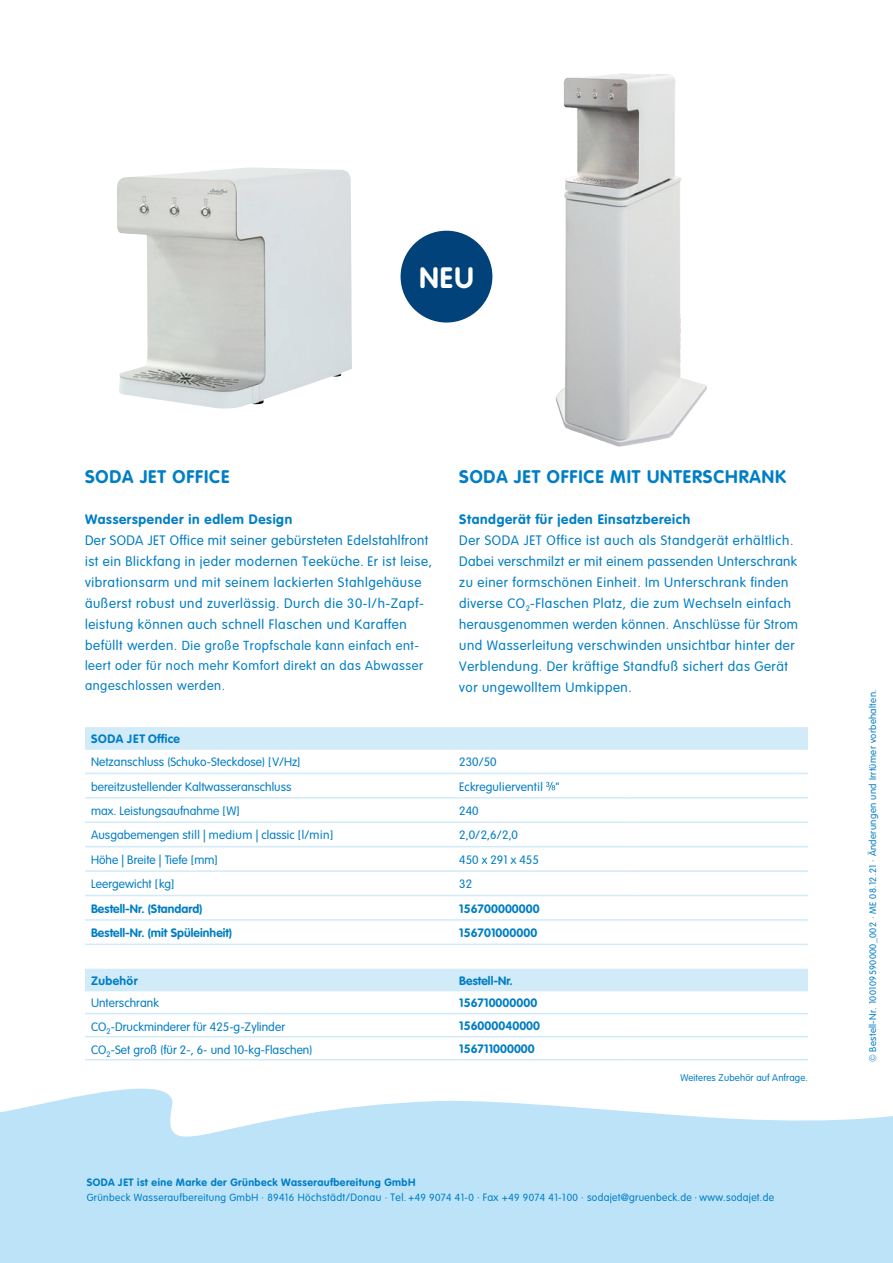
<style>
.page{position:relative;width:893px;height:1263px;background:#fff}
.page>*{position:absolute;margin:0;border:0;box-sizing:border-box;transform-origin:0 0}
.t1{font:700 29.1px "VAG Rounded";color:#fff}
.t2{font:700 18px "VAG Rounded";letter-spacing:.045em;color:#007ec5}
.t3{font:300 13.5px/21px "VAG Rounded";letter-spacing:.04em;color:#007ec5}
.t4{font:700 13.5px "VAG Rounded";letter-spacing:.045em;color:#007ec5}
.t5{font:300 12.9px/20.1px "VAG Rounded";letter-spacing:.045em;color:#007ec5}
.t6{font:300 12px "VAG Rounded";letter-spacing:.005em;color:#007ec5}
.t7{font:700 12px "VAG Rounded";letter-spacing:.005em;color:#007ec5}
.t8{font:700 12px "VAG Rounded";letter-spacing:.03em;color:#007ec5}
.t9{font:700 10.5px "VAG Rounded";letter-spacing:.04em;color:#007ec5}
.t10{font:300 10.2px "VAG Rounded";letter-spacing:.035em;color:#007ec5}
.t11{font:300 9.6px "VAG Rounded";letter-spacing:.035em;color:#007ec5}
.t12{font:300 9.6px "VAG Rounded";letter-spacing:.015em;color:#007ec5}
.s1{font-size:13.5px}
.s2{font-size:10.5px}
.s3{font-family:"Frutiger LTCYR"}
.s4{font-size:9.3px}
</style>
<div class="page">
<img style="left:117px;top:167px;width:235px;height:241px">
<img style="left:556px;top:73px;width:151px;height:374px">
<svg style="left:0;top:1088px;width:893px;height:175px;background:#c4e6f8"></svg>
<div style="left:85px;top:727px;width:723px;height:21px;background:#d1ebf9"></div>
<hr style="left:85px;top:748px;width:374px;height:2px;background:#d1ebf9">
<hr style="left:459px;top:748px;width:171px;height:2px;background:#d1ebf9">
<hr style="left:630px;top:748px;width:178px;height:2px;background:#d1ebf9">
<hr style="left:85px;top:773px;width:374px;height:1px;background:#d1ebf9">
<hr style="left:85px;top:870px;width:374px;height:2px;background:#d1ebf9">
<hr style="left:85px;top:895px;width:374px;height:1px;background:#d1ebf9">
<hr style="left:85px;top:797px;width:374px;height:1px;background:#d1ebf9">
<hr style="left:85px;top:821px;width:374px;height:2px;background:#d1ebf9">
<hr style="left:85px;top:846px;width:374px;height:1px;background:#d1ebf9">
<hr style="left:459px;top:773px;width:171px;height:1px;background:#d1ebf9">
<hr style="left:630px;top:773px;width:178px;height:1px;background:#d1ebf9">
<hr style="left:459px;top:846px;width:171px;height:1px;background:#d1ebf9">
<hr style="left:630px;top:846px;width:178px;height:1px;background:#d1ebf9">
<hr style="left:459px;top:797px;width:171px;height:1px;background:#d1ebf9">
<hr style="left:630px;top:797px;width:178px;height:1px;background:#d1ebf9">
<hr style="left:459px;top:821px;width:171px;height:2px;background:#d1ebf9">
<hr style="left:630px;top:821px;width:178px;height:2px;background:#d1ebf9">
<hr style="left:459px;top:870px;width:171px;height:2px;background:#d1ebf9">
<hr style="left:630px;top:870px;width:178px;height:2px;background:#d1ebf9">
<hr style="left:459px;top:895px;width:171px;height:1px;background:#d1ebf9">
<hr style="left:630px;top:895px;width:178px;height:1px;background:#d1ebf9">
<hr style="left:85px;top:919px;width:374px;height:2px;background:#d1ebf9">
<hr style="left:459px;top:919px;width:171px;height:2px;background:#d1ebf9">
<hr style="left:630px;top:919px;width:178px;height:2px;background:#d1ebf9">
<hr style="left:85px;top:943px;width:374px;height:2px;background:#d1ebf9">
<hr style="left:459px;top:943px;width:171px;height:2px;background:#d1ebf9">
<hr style="left:630px;top:943px;width:178px;height:2px;background:#d1ebf9">
<svg style="left:546px;top:782px;width:9px;height:8px"></svg>
<div style="left:85px;top:969px;width:723px;height:21px;background:#d1ebf9"></div>
<hr style="left:85px;top:990px;width:374px;height:1px;background:#d1ebf9">
<hr style="left:459px;top:990px;width:171px;height:1px;background:#d1ebf9">
<hr style="left:630px;top:990px;width:178px;height:1px;background:#d1ebf9">
<hr style="left:85px;top:1013px;width:374px;height:1px;background:#d1ebf9">
<hr style="left:459px;top:1013px;width:171px;height:1px;background:#d1ebf9">
<hr style="left:630px;top:1013px;width:178px;height:1px;background:#d1ebf9">
<hr style="left:85px;top:1036px;width:374px;height:1px;background:#d1ebf9">
<hr style="left:459px;top:1036px;width:171px;height:1px;background:#d1ebf9">
<hr style="left:630px;top:1036px;width:178px;height:1px;background:#d1ebf9">
<hr style="left:85px;top:1059px;width:374px;height:1px;background:#d1ebf9">
<hr style="left:459px;top:1059px;width:171px;height:1px;background:#d1ebf9">
<hr style="left:630px;top:1059px;width:178px;height:1px;background:#d1ebf9">
<div style="left:401px;top:231px;width:91px;height:92px;background:#004279;border-radius:50%"></div>
<h1 class="t1" style="left:419px;top:260px;width:56px">NEU</h1>
<h2 class="t2" style="left:85px;top:466px;width:146px">SODA JET OFFICE</h2>
<p class="t4" style="left:85px;top:511px;width:209px">Wasserspender in edlem Design</p>
<p class="t3" style="left:85px;top:530px;width:348px">Der SODA JET Office mit seiner gebürsteten Edelstahlfront ist ein Blickfang in jeder modernen Teeküche. Er ist leise, vibrationsarm und mit seinem lackierten Stahlgehäuse äußerst robust und zuverlässig. Durch die 30-l/h-Zapf&shy;leistung können auch schnell Flaschen und Karaffen</p>
<p class="t5" style="left:85px;top:635px;width:340px"><span class="s1">befüllt werden.</span> Die große Tropfschale kann einfach ent&shy;leert oder für noch mehr Komfort direkt an das Abwasser angeschlossen werden.</p>
<h2 class="t2" style="left:459px;top:466px;width:328px">SODA JET OFFICE MIT UNTERSCHRANK</h2>
<p class="t4" style="left:459px;top:511px;width:232px">Standgerät für jeden Einsatzbereich</p>
<p class="t3" style="left:459px;top:530px;width:340px">Der SODA JET Office ist auch als Standgerät erhältlich.<br>Dabei verschmilzt er mit einem passenden Unterschrank zu einer formschönen Einheit. Im Unterschrank finden diverse CO<sub>2</sub>-Flaschen Platz, die zum Wechseln einfach herausgenommen werden können. Anschlüsse für Strom und Wasserleitung verschwinden unsichtbar hinter der Verblendung. Der kräftige Standfuß sichert das Gerät vor ungewolltem Umkippen.</p>
<p class="t8" style="left:91px;top:732px;width:91px">SODA JET Office</p>
<p class="t6" style="left:91px;top:755px;width:211px">Netzanschluss (Schuko-Steckdose) [V/Hz]</p>
<p class="t6" style="left:459px;top:755px;width:39px">230/50</p>
<p class="t6" style="left:91px;top:779px;width:202px">bereitzustellender Kaltwasseranschluss</p>
<p class="t6" style="left:459px;top:779px;width:102px">Eckregulierventil "</p>
<p class="t6" style="left:91px;top:804px;width:150px">max. Leistungsaufnahme [W]</p>
<p class="t6" style="left:459px;top:804px;width:21px">240</p>
<p class="t6" style="left:91px;top:828px;width:244px">Ausgabemengen still | medium | classic [l/min]</p>
<p class="t6" style="left:459px;top:828px;width:60px">2,0/2,6/2,0</p>
<p class="t6" style="left:91px;top:853px;width:128px">Höhe | Breite | Tiefe [mm]</p>
<p class="t6" style="left:459px;top:853px;width:81px">450 x 291 x 455</p>
<p class="t6" style="left:91px;top:877px;width:85px">Leergewicht [kg]</p>
<p class="t6" style="left:459px;top:877px;width:14px">32</p>
<p class="t7" style="left:91px;top:901px;width:113px">Bestell-Nr. (Standard)</p>
<p class="t7" style="left:459px;top:901px;width:82px">156700000000</p>
<p class="t7" style="left:91px;top:926px;width:143px">Bestell-Nr. (mit Spüleinheit)</p>
<p class="t7" style="left:459px;top:926px;width:79px">156701000000</p>
<p class="t8" style="left:91px;top:973px;width:48px">Zubehör</p>
<p class="t7" style="left:459px;top:973px;width:55px">Bestell-Nr.</p>
<p class="t6" style="left:91px;top:996px;width:69px">Unterschrank</p>
<p class="t7" style="left:459px;top:996px;width:79px">156710000000</p>
<p class="t6" style="left:91px;top:1019px;width:196px">CO<sub>2</sub>-Druckminderer für 425-g-Zylinder</p>
<p class="t7" style="left:459px;top:1019px;width:82px">156000040000</p>
<p class="t6" style="left:91px;top:1043px;width:223px">CO<sub>2</sub>-Set groß (für 2-, 6- und 10-kg-Flaschen)</p>
<p class="t7" style="left:459px;top:1042px;width:77px">156711000000</p>
<p class="t12" style="left:680px;top:1072px;width:129px">Weiteres Zubehör auf Anfrage.</p>
<p class="t9" style="left:87px;top:1176px;width:330px">SODA JET ist eine Marke der Grünbeck Wasseraufbereitung GmbH</p>
<p class="t10" style="left:87px;top:1191px;width:689px">Grünbeck Wasseraufbereitung GmbH · 89416 <span class="s2">Höchstädt/Donau</span> · <span class="s2">Tel. +</span>49 9074 41-0 <span class="s2">· Fax +</span>49 9074 41-100 · <span class="s2">sodajet@gruenbeck.de · www.sodajet.de</span></p>
<p class="t11" style="left:867px;top:1062px;width:374px;rotate:-90deg"><span class="s3">©</span> Bestell-Nr. <span class="s4">100109590000_002 · ME 08.12.21</span> · Änderungen und Irrtümer vorbehalten.</p>
</div>
